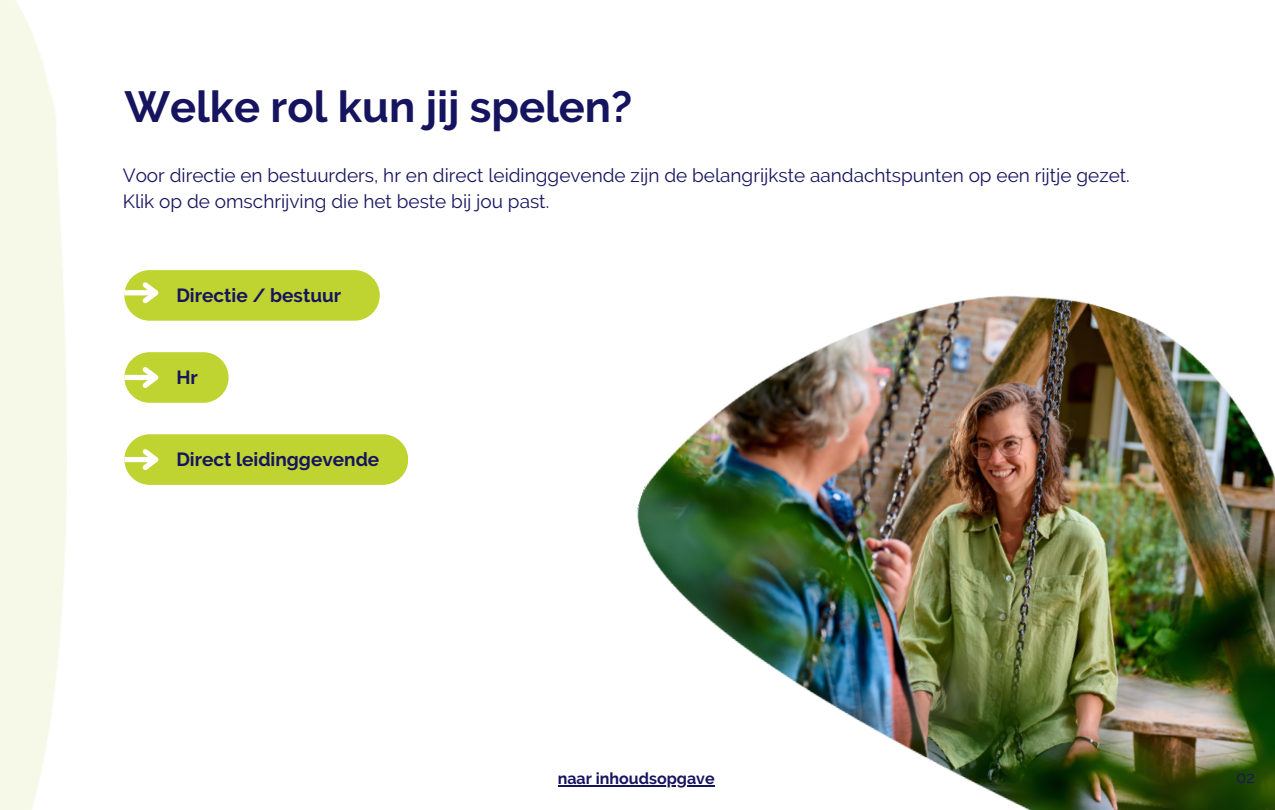
<style>
.page{position:relative;width:1275px;height:810px;background:#fff}
.page>*{position:absolute;margin:0;border:0;box-sizing:border-box;transform-origin:0 0}
.t1{font:700 43.5px "Raleway";color:#16145f}
.t2{font:19px/26.2px "Raleway";color:#16145f}
.t3{font:700 19px "Raleway";color:#16145f}
.t4{font:700 16px "Raleway";color:#16145f}
.t5{font:16px "Raleway";color:#16145f}
</style>
<div class="page">
<div style="left:124px;top:352px;width:105px;height:51px;background:#bfd430;border-radius:25px"></div>
<div style="left:124px;top:375px;width:32px;height:5px;background:#fff"></div>
<svg style="left:138px;top:367px;width:21px;height:21px"></svg>
<div style="left:124px;top:270px;width:256px;height:51px;background:#bfd430;border-radius:25px"></div>
<div style="left:124px;top:290px;width:32px;height:5px;background:#fff"></div>
<svg style="left:138px;top:282px;width:21px;height:22px"></svg>
<div style="left:124px;top:434px;width:284px;height:51px;background:#bfd430;border-radius:25px"></div>
<div style="left:124px;top:457px;width:32px;height:5px;background:#fff"></div>
<svg style="left:138px;top:449px;width:21px;height:21px"></svg>
<img style="left:636px;top:295px;width:639px;height:515px">
<hr style="left:558px;top:785px;width:157px;height:2px;background:#16145f">
<p class="t1" style="left:124px;top:81px;width:509px">Welke rol kun jij spelen?</p>
<h3 class="t2" style="left:123px;top:162px;width:1009px">Voor directie en bestuurders, hr en direct leidinggevende zijn de belangrijkste aandachtspunten op een rijtje gezet.<br>Klik op de omschrijving die het beste bij jou past.</h3>
<p class="t3" style="left:176px;top:284px;width:166px">Directie / bestuur</p>
<p class="t3" style="left:176px;top:366px;width:23px">Hr</p>
<h2 class="t3" style="left:176px;top:448px;width:204px">Direct leidinggevende</h2>
<h2 class="t4" style="left:558px;top:769px;width:158px">naar inhoudsopgave</h2>
<p class="t5" style="left:1237px;top:768px;width:20px">02</p>
</div>
